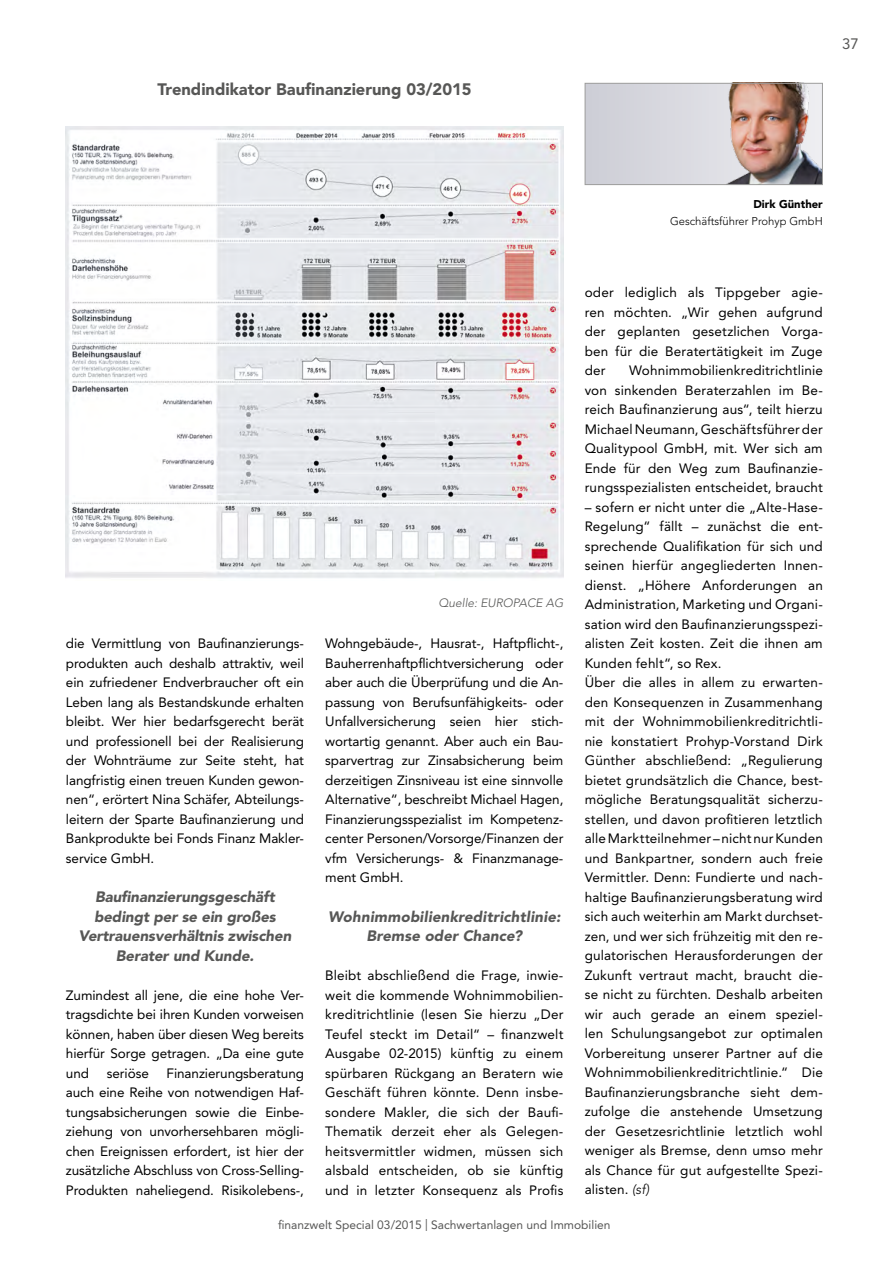
<style>
.page{position:relative;width:893px;height:1263px;background:#fff}
.page>*{position:absolute;margin:0;border:0;box-sizing:border-box;transform-origin:0 0}
.t1{font:900 16.5px "Avenir LT Std";color:#575756}
.t2{font:italic 900 15px/19.5px "Avenir LT Std";letter-spacing:-.005em;color:#575756;text-align:center}
.t3{font:italic 900 15px/19.5px "Avenir LT Std";letter-spacing:.015em;color:#575756;text-align:center}
.t4{font:15px "Avenir LT Std";color:#575756}
.t5{font:13.5px/19.5px "Avenir LT Std";letter-spacing:.01em;color:#000;text-align:justify}
.t6{font:12px "Avenir LT Std";color:#575756}
.t7{font:italic 300 12px "Avenir LT Std";color:#575756}
.t8{font:300 11.25px "Avenir LT Std";color:#000}
.t9{font:900 11.25px "Avenir LT Std";color:#000}
.s1{font-weight:300;font-style:italic}
</style>
<div class="page">
<div style="left:585px;top:83px;width:237px;height:102px;background:#d6d7de"></div>
<img style="left:717px;top:85px;width:104px;height:98px">
<div style="left:585px;top:83px;width:238px;height:102px;border:1px solid #9d9d9c"></div>
<img style="left:66px;top:126px;width:497px;height:452px">
<p class="t1" style="left:158px;top:80px;width:316px">Trendindikator Baufinanzierung 03/2015</p>
<p class="t4" style="left:842px;top:35px;width:18px">37</p>
<p class="t9" style="left:753px;top:198px;width:71px">Dirk Günther</p>
<p class="t8" style="left:670px;top:214px;width:154px">Geschäftsführer Prohyp GmbH</p>
<p class="t5" style="left:66px;top:634px;width:240px">die Vermittlung von Baufinanzierungs&shy;produkten auch deshalb attraktiv, weil ein zufriedener Endverbraucher oft ein Leben lang als Bestandskunde erhalten bleibt. Wer hier bedarfsgerecht berät und professionell bei der Realisierung der Wohnträume zur Seite steht, hat langfristig einen treuen Kunden gewon&shy;nen“, erörtert Nina Schäfer, Abteilungs&shy;leitern der Sparte Baufinanzierung und Bankprodukte bei Fonds Finanz Makler&shy;service GmbH.</p>
<p class="t2" style="left:79px;top:887px;width:214px">Baufinanzierungsgeschäft bedingt per se ein großes<br>Vertrauensverhältnis zwischen<br>Berater und Kunde.</p>
<p class="t5" style="left:66px;top:985px;width:240px">Zumindest all jene, die eine hohe Ver&shy;tragsdichte bei ihren Kunden vorweisen können, haben über diesen Weg bereits hierfür Sorge getragen. „Da eine gute und</p>
<p class="t5" style="left:66px;top:1063px;width:240px;text-indent:101px">Finanzierungsberatung auch eine Reihe von notwendigen Haf&shy;tungsabsicherungen sowie die Einbe&shy;ziehung von unvorhersehbaren mögli&shy;chen Ereignissen erfordert, ist hier der zusätzliche Abschluss von Cross--Selling-Produkten naheliegend. Risikolebens-,</p>
<p class="t5" style="left:107px;top:1063px;width:44px">seriöse</p>
<p class="t7" style="left:438px;top:596px;width:126px">Quelle: EUROPACE AG</p>
<p class="t5" style="left:325px;top:634px;width:240px">Wohngebäude-, Hausrat-, Haftpflicht-, Bauherrenhaftpflichtversicherung oder aber auch die Überprüfung und die An&shy;passung von Berufsunfähigkeits- oder Unfallversicherung seien hier stich&shy;wortartig genannt. Aber auch ein Bau&shy;sparvertrag zur Zinsabsicherung beim derzeitigen Zinsniveau ist eine sinnvolle Alternative“, beschreibt Michael Hagen, Finanzierungsspezialist im Kompetenz&shy;center Personen/Vorsorge/Finanzen der vfm Versicherungs- &amp; Finanzmanage&shy;ment GmbH.</p>
<p class="t3" style="left:328px;top:907px;width:234px">Wohnimmobilienkreditrichtlinie:<br>Bremse oder Chance?</p>
<p class="t5" style="left:325px;top:966px;width:240px;text-align:left">Bleibt abschließend die Frage, inwie&shy;weit die kommende Wohnimmobilien&shy;kreditrichtlinie (lesen Sie hierzu „Der Teufel steckt im Detail“ – finanzwelt Ausgabe 02-2015) künftig zu einem spürbaren Rückgang an Beratern wie Geschäft führen könnte. Denn insbe&shy;sondere Makler, die sich der Baufi-- Thematik derzeit eher als Gelegen&shy;heitsvermittler widmen, müssen sich alsbald entscheiden, ob sie künftig und in letzter Konsequenz als Profis</p>
<p class="t5" style="left:585px;top:283px;width:240px">oder lediglich als Tippgeber agie&shy;ren möchten. „Wir gehen aufgrund der geplanten gesetzlichen Vorga&shy;ben für die Beratertätigkeit im Zuge der</p>
<p class="t5" style="left:585px;top:361px;width:240px;text-indent:44px">Wohnimmobilienkreditrichtlinie von sinkenden Beraterzahlen im Be&shy;reich Baufinanzierung aus“, teilt hierzu Michael Neumann, Geschäftsführer der Qualitypool GmbH, mit. Wer sich am Ende für den Weg zum Baufinanzie&shy;rungsspezialisten entscheidet, braucht</p>
<p class="t5" style="left:585px;top:497px;width:240px;text-align:left">– sofern er nicht unter die „Alte-Hase-- Regelung“ fällt – zunächst die ent&shy;sprechende Qualifikation für sich und seinen hierfür angegliederten Innen&shy;dienst. „Höhere Anforderungen an Administration, Marketing und Organi&shy;sation wird den Baufinanzierungsspezi&shy;alisten Zeit kosten. Zeit die ihnen am Kunden fehlt“, so Rex.<br>Über die alles in allem zu erwarten&shy;den Konsequenzen in Zusammenhang mit der Wohnimmobilienkreditrichtli&shy;nie konstatiert Prohyp-Vorstand Dirk Günther abschließend: „Regulierung bietet grundsätzlich die Chance, best&shy;mögliche Beratungsqualität sicherzu&shy;stellen, und davon profitieren letztlich alle Marktteilnehmer – nicht nur Kunden und Bankpartner, sondern auch freie Vermittler. Denn: Fundierte und nach&shy;haltige Baufinanzierungsberatung wird sich auch weiterhin am Markt durchset&shy;zen, und wer sich frühzeitig mit den re&shy;gulatorischen Herausforderungen der Zukunft vertraut macht, braucht die&shy;se nicht zu fürchten. Deshalb arbeiten wir auch gerade an einem speziel&shy;len Schulungsangebot zur optimalen Vorbereitung unserer Partner auf die Wohnimmobilienkreditrichtlinie.“ Die Baufinanzierungsbranche sieht dem&shy;zufolge die anstehende Umsetzung der Gesetzesrichtlinie letztlich wohl weniger als Bremse, denn umso mehr als Chance für gut aufgestellte Spezi&shy;alisten. <span class="s1">(sf)</span></p>
<p class="t6" style="left:278px;top:1218px;width:334px">finanzwelt Special 03/2015 | Sachwertanlagen und Immobilien</p>
</div>
